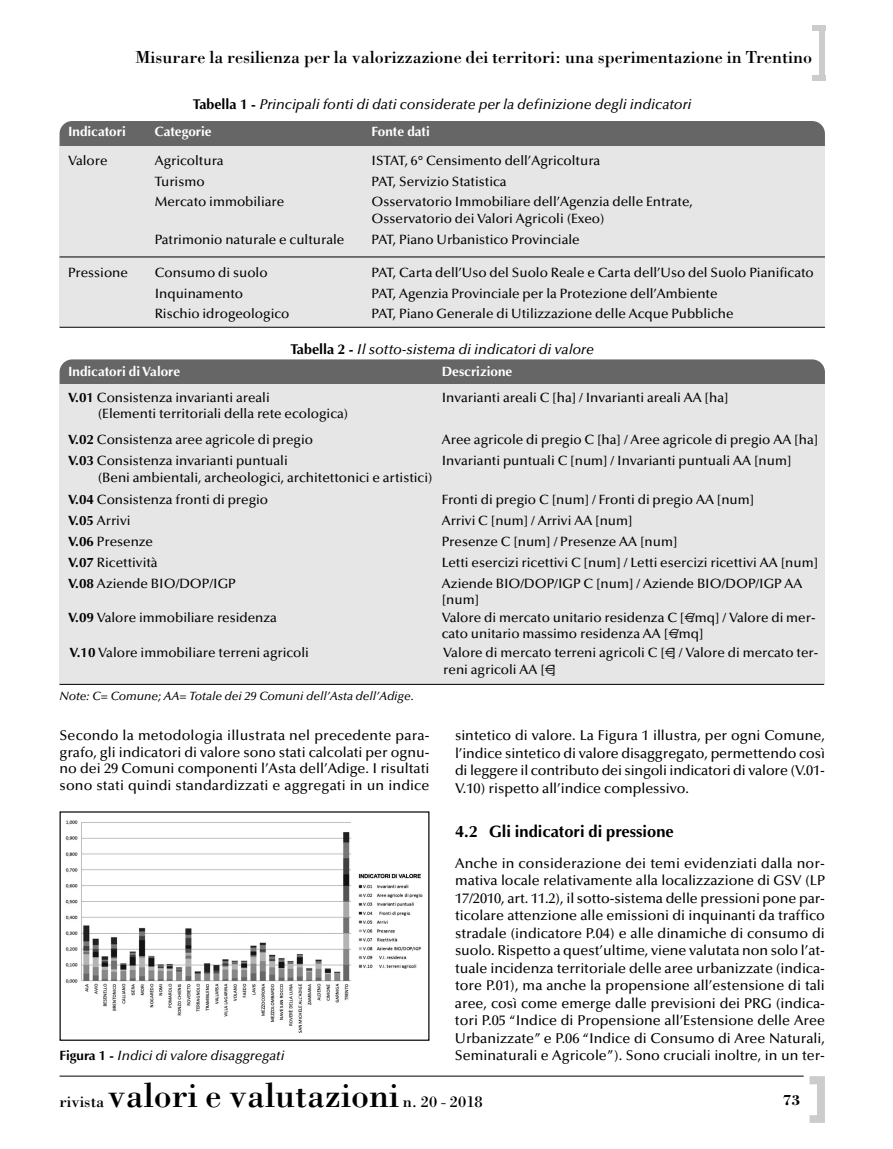
<style>
.page{position:relative;width:893px;height:1149px;background:#fff}
.page>*{position:absolute;margin:0;border:0;box-sizing:border-box;transform-origin:0 0}
.t1{font:36px "Bodoni";color:#000}
.t2{font:18px "Bodoni";color:#000}
.t3{font:700 16.5px "Optima";color:#000}
.t4{font:700 15px "Bodoni";color:#000}
.t5{font:500 14.25px/17.5px "Optima";color:#000;text-align:justify}
.t6{font:italic 500 14.25px "Optima";color:#000}
.t7{font:500 13.5px/16.5px "Optima";color:#000}
.t8{font:700 13.5px "Optima";color:#fff}
.t9{font:italic 500 13.5px "Optima";color:#000}
.t10{font:italic 500 12px "Optima";color:#000}
.s1{font-weight:700;font-style:normal}
.s2{font-weight:700}
.s3{font-size:16.5px}
</style>
<div class="page">
<div style="left:820px;top:26px;width:5px;height:51px;background:#ccc"></div>
<div style="left:812px;top:26px;width:13px;height:5px;background:#ccc"></div>
<div style="left:812px;top:75px;width:13px;height:6px;background:#ccc"></div>
<svg style="left:809px;top:1076px;width:16px;height:46px"></svg>
<hr style="left:60px;top:1075px;width:744px;height:1px;background:#000">
<div style="left:60px;top:359px;width:765px;height:42px;background:#666;border-radius:13px"></div>
<div style="left:60px;top:384px;width:765px;height:300px;background:#e6e6e6"></div>
<hr style="left:60px;top:683px;width:764px;height:1px;background:#000">
<img style="left:65px;top:820px;width:358px;height:213px">
<div style="left:60px;top:121px;width:765px;height:42px;background:#666;border-radius:13px"></div>
<div style="left:60px;top:146px;width:765px;height:181px;background:#e6e6e6"></div>
<hr style="left:60px;top:256px;width:765px;height:1px;background:#000">
<hr style="left:60px;top:327px;width:765px;height:1px;background:#000">
<h2 class="t2" style="left:136px;top:46px;width:678px">Misurare la resilienza per la valorizzazione dei territori: una sperimentazione in Trentino</h2>
<p class="t6" style="left:193px;top:96px;width:500px"><span class="s1">Tabella 1 -</span> Principali fonti di dati considerate per la definizione degli indicatori</p>
<p class="t8" style="left:68px;top:123px;width:59px">Indicatori</p>
<p class="t8" style="left:155px;top:123px;width:59px">Categorie</p>
<p class="t8" style="left:372px;top:123px;width:60px">Fonte dati</p>
<p class="t7" style="left:68px;top:152px;width:41px">Valore</p>
<p class="t7" style="left:155px;top:152px;width:70px">Agricoltura</p>
<p class="t7" style="left:372px;top:152px;width:230px">ISTAT, 6° Censimento dell’Agricoltura</p>
<p class="t7" style="left:155px;top:173px;width:51px">Turismo</p>
<p class="t7" style="left:372px;top:173px;width:137px">PAT, Servizio Statistica</p>
<p class="t7" style="left:155px;top:194px;width:131px">Mercato immobiliare</p>
<p class="t7" style="left:372px;top:194px;width:323px">Osservatorio Immobiliare dell’Agenzia delle Entrate,<br>Osservatorio dei Valori Agricoli (Exeo)</p>
<p class="t7" style="left:155px;top:231px;width:191px">Patrimonio naturale e culturale</p>
<p class="t7" style="left:372px;top:231px;width:210px">PAT, Piano Urbanistico Provinciale</p>
<p class="t7" style="left:68px;top:264px;width:61px">Pressione</p>
<p class="t7" style="left:155px;top:264px;width:114px">Consumo di suolo</p>
<p class="t7" style="left:372px;top:264px;width:444px">PAT, Carta dell’Uso del Suolo Reale e Carta dell’Uso del Suolo Pianificato</p>
<p class="t7" style="left:155px;top:285px;width:90px">Inquinamento</p>
<p class="t7" style="left:372px;top:285px;width:348px">PAT, Agenzia Provinciale per la Protezione dell’Ambiente</p>
<p class="t7" style="left:155px;top:306px;width:136px">Rischio idrogeologico</p>
<p class="t7" style="left:372px;top:306px;width:363px">PAT, Piano Generale di Utilizzazione delle Acque Pubbliche</p>
<p class="t6" style="left:290px;top:341px;width:305px"><span class="s1">Tabella 2 -</span> Il sotto-sistema di indicatori di valore</p>
<p class="t8" style="left:68px;top:363px;width:114px">Indicatori diValore</p>
<p class="t8" style="left:442px;top:363px;width:72px">Descrizione</p>
<p class="t7" style="left:98px;top:389px;width:252px;text-indent:-30px"><span class="s2">V.01</span> Consistenza invarianti areali<br>(Elementi territoriali della rete ecologica)</p>
<p class="t7" style="left:442px;top:389px;width:288px">Invarianti areali C [ha] / Invarianti areali AA [ha]</p>
<p class="t7" style="left:68px;top:432px;width:247px"><span class="s2">V.02</span> Consistenza aree agricole di pregio</p>
<p class="t7" style="left:442px;top:432px;width:378px">Aree agricole di pregio C [ha] / Aree agricole di pregio AA [ha]</p>
<p class="t7" style="left:98px;top:453px;width:336px;text-indent:-30px"><span class="s2">V.03</span> Consistenza invarianti puntuali<br>(Beni ambientali, archeologici, architettonici e artistici)</p>
<p class="t7" style="left:442px;top:453px;width:351px">Invarianti puntuali C [num] / Invarianti puntuali AA [num]</p>
<p class="t7" style="left:68px;top:491px;width:202px"><span class="s2">V.04</span> Consistenza fronti di pregio</p>
<p class="t7" style="left:442px;top:491px;width:314px">Fronti di pregio C [num] / Fronti di pregio AA [num]</p>
<p class="t7" style="left:68px;top:512px;width:64px"><span class="s2">V.05</span> Arrivi</p>
<p class="t7" style="left:442px;top:512px;width:192px">Arrivi C [num] / Arrivi AA [num]</p>
<p class="t7" style="left:68px;top:533px;width:86px"><span class="s2">V.06</span> Presenze</p>
<p class="t7" style="left:442px;top:533px;width:237px">Presenze C [num] / Presenze AA [num]</p>
<p class="t7" style="left:68px;top:554px;width:91px"><span class="s2">V.07</span> Ricettività</p>
<p class="t7" style="left:442px;top:554px;width:378px">Letti esercizi ricettivi C [num] / Letti esercizi ricettivi AA [num]</p>
<p class="t7" style="left:68px;top:575px;width:169px"><span class="s2">V.08</span> Aziende BIO/DOP/IGP</p>
<p class="t7" style="left:442px;top:575px;width:362px">Aziende BIO/DOP/IGP C [num] / Aziende BIO/DOP/IGP AA [num]</p>
<p class="t7" style="left:68px;top:609px;width:210px"><span class="s2">V.09</span> Valore immobiliare residenza</p>
<p class="t7" style="left:442px;top:609px;width:375px">Valore di mercato unitario residenza C [ /mq] / Valore di mer&shy;cato unitario massimo residenza AA [ /mq]</p>
<p class="t7" style="left:70px;top:644px;width:241px"><span class="s2">V.10</span> Valore immobiliare terreni agricoli</p>
<p class="t7" style="left:443px;top:644px;width:376px">Valore di mercato terreni agricoli C [ ] / Valore di mercato ter&shy;reni agricoli AA [ ]</p>
<p class="t10" style="left:60px;top:689px;width:356px">Note: C= Comune; AA= Totale dei 29 Comuni dell’Asta dell’Adige.</p>
<p class="t5" style="left:60px;top:727px;width:371px;line-height:16.5px">Secondo la metodologia illustrata nel precedente para&shy;grafo, gli indicatori di valore sono stati calcolati per ognu&shy;no dei 29 Comuni componenti l’Asta dell’Adige. I risultati sono stati quindi standardizzati e aggregati in un indice</p>
<p class="t5" style="left:455px;top:727px;width:371px">sintetico di valore. La Figura 1 illustra, per ogni Comune, l’indice sintetico di valore disaggregato, permettendo così di leggere il contributo dei singoli indicatori di valore (V.01- V.10) rispetto all’indice complessivo.</p>
<p class="t3" style="left:455px;top:821px;width:220px">4.2 Gli indicatori di pressione</p>
<p class="t5" style="left:455px;top:854px;width:371px">Anche in considerazione dei temi evidenziati dalla nor&shy;mativa locale relativamente alla localizzazione di GSV (LP 17/2010, art. 11.2), il sotto-sistema delle pressioni pone par&shy;ticolare attenzione alle emissioni di inquinanti da traffico stradale (indicatore P.04) e alle dinamiche di consumo di suolo. Rispetto a quest’ultime, viene valutata non solo l’at&shy;tuale incidenza territoriale delle aree urbanizzate (indica&shy;tore P.01), ma anche la propensione all’estensione di tali aree, così come emerge dalle previsioni dei PRG (indica&shy;tori P.05 “Indice di Propensione all’Estensione delle Aree Urbanizzate” e P.06 “Indice di Consumo di Aree Naturali, Seminaturali e Agricole”). Sono cruciali inoltre, in un ter-</p>
<h1 class="t1" style="left:60px;top:1072px;width:425px"><span class="s3">rivista</span> valori e valutazioni <span class="s3">n. 20 - 2018</span></h1>
<p class="t9" style="left:60px;top:1047px;width:227px"><span class="s1">Figura 1 -</span> Indici di valore disaggregati</p>
<p class="t4" style="left:782px;top:1090px;width:20px">73</p>
</div>
